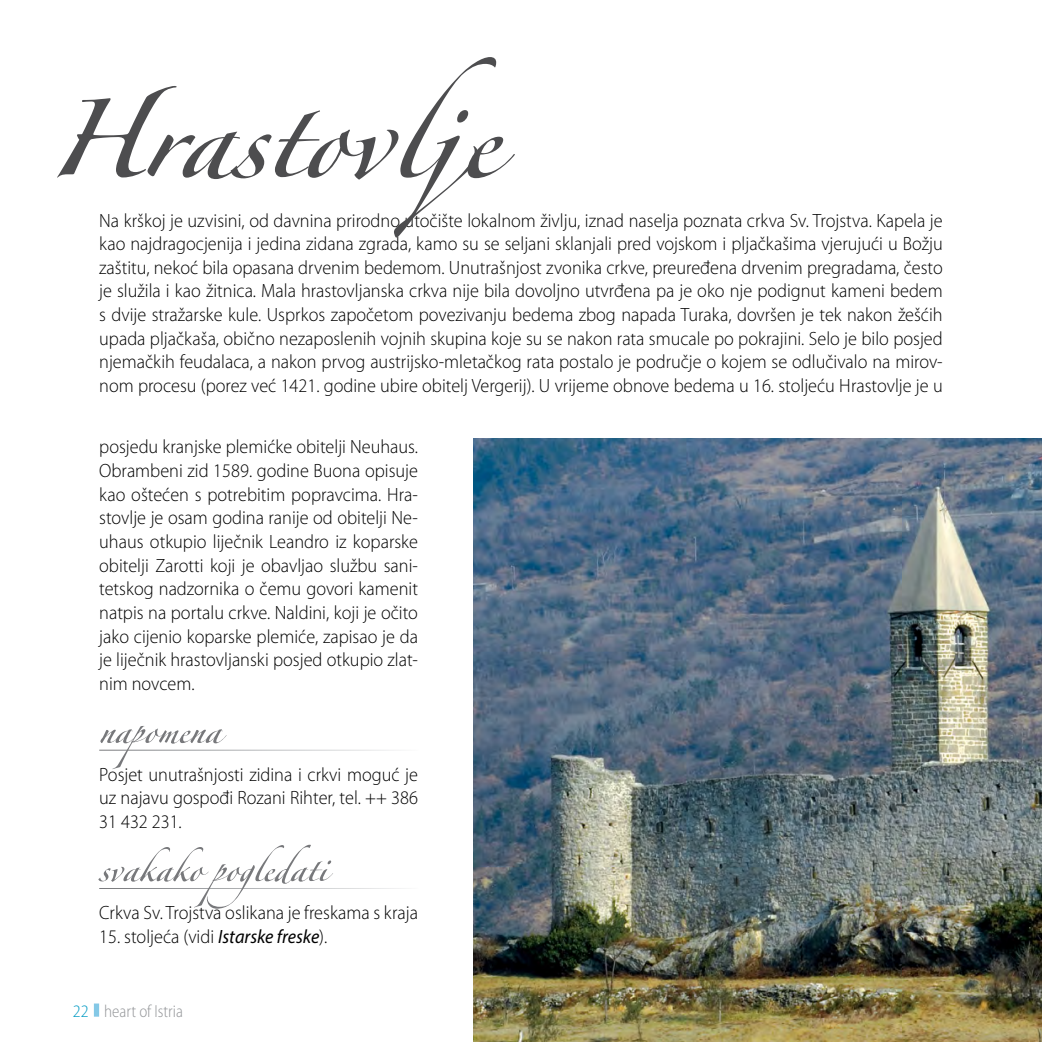
<style>
.page{position:relative;width:1042px;height:1042px;background:#fff}
.page>*{position:absolute;margin:0;border:0;box-sizing:border-box;transform-origin:0 0}
.t1{font:175px "Zapfino Forte LT Pro";color:#4d4d4f;scale:.9 1}
.t2{font:52.5px "Zapfino Forte LT Pro";color:#77787b}
.t3{font:300 19.25px/23.6px "Myriad Pro";color:#000;text-align:justify;scale:.95 1}
.t4{font:300 semi-condensed 17.5px "Myriad Pro";color:#939598;scale:.95 1}
.s1{font-weight:400;font-style:italic}
.s2{color:#009ac3}
</style>
<div class="page">
<div style="left:94px;top:1003px;width:5px;height:13px;background:#84c8e6"></div>
<img style="left:473px;top:438px;width:569px;height:604px">
<h1 class="t1" style="left:48px;top:13px;width:503px">Hrastovlje</h1>
<p class="t3" style="left:99px;top:209px;width:889px">Na krškoj je uzvisini, od davnina prirodno utočište lokalnom življu, iznad naselja poznata crkva Sv. Trojstva. Kapela je kao najdragocjenija i jedina zidana zgrada, kamo su se seljani sklanjali pred vojskom i pljačkašima vjerujući u Božju zaštitu, nekoć bila opasana drvenim bedemom. Unutrašnjost zvonika crkve, preuređena drvenim pregradama, često je služila i kao žitnica. Mala hrastovljanska crkva nije bila dovoljno utvrđena pa je oko nje podignut kameni bedem s dvije stražarske kule. Usprkos započetom povezivanju bedema zbog napada Turaka, dovršen je tek nakon žešćih upada pljačkaša, obično nezaposlenih vojnih skupina koje su se nakon rata smucale po pokrajini. Selo je bilo posjed njemačkih feudalaca, a nakon prvog austrijsko-mletačkog rata postalo je područje o kojem se odlučivalo na mirov&shy;nom procesu (porez već 1421. godine ubire obitelj Vergerij). U vrijeme obnove bedema u 16. stoljeću Hrastovlje je u</p>
<p class="t3" style="left:99px;top:435px;width:337px">posjedu kranjske plemićke obitelji Neuhaus.<br>Obrambeni zid 1589. godine Buona opisuje kao oštećen s potrebitim popravcima. Hra&shy;stovlje je osam godina ranije od obitelji Ne&shy;uhaus otkupio liječnik Leandro iz koparske obitelji Zarotti koji je obavljao službu sani&shy;tetskog nadzornika o čemu govori kamenit natpis na portalu crkve. Naldini, koji je očito jako cijenio koparske plemiće, zapisao je da je liječnik hrastovljanski posjed otkupio zlat&shy;nim novcem.</p>
<h2 class="t2" style="left:99px;top:693px;width:123px">napomena</h2>
<p class="t3" style="left:99px;top:763px;width:337px">Posjet unutrašnjosti zidina i crkvi moguć je uz najavu gospođi Rozani Rihter, tel. ++ 386<br>31 432 231.</p>
<h2 class="t2" style="left:99px;top:832px;width:230px">svakako pogledati</h2>
<p class="t3" style="left:99px;top:901px;width:337px">Crkva Sv. Trojstva oslikana je freskama s kraja</p>
<p class="t3" style="left:99px;top:925px;width:242px">15. stoljeća (vidi <span class="s1">Istarske freske</span>).</p>
<p class="t4" style="left:73px;top:1000px;width:117px"><span class="s2">22</span> heart of Istria</p>
</div>
